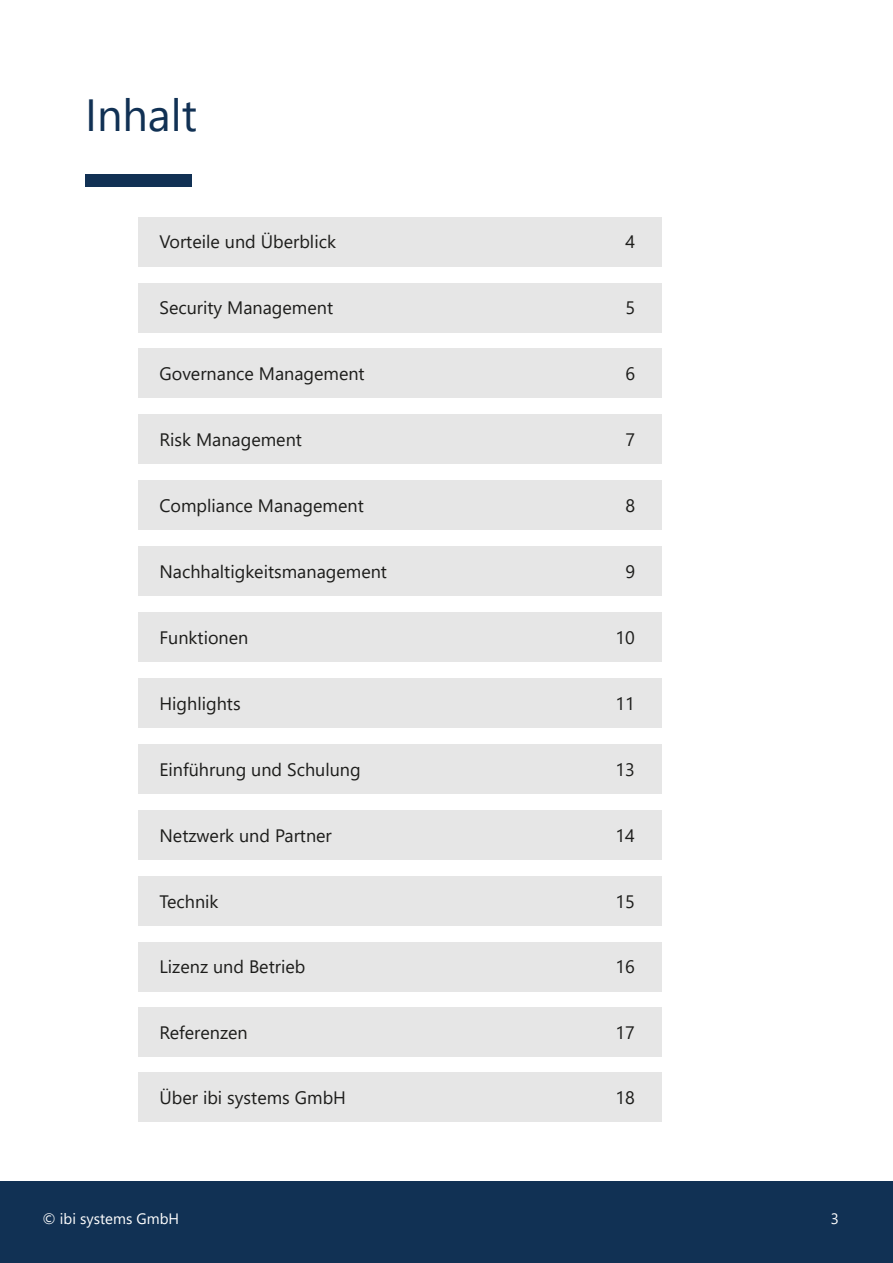
<style>
.page{position:relative;width:893px;height:1263px;background:#fff}
.page>*{position:absolute;margin:0;border:0;box-sizing:border-box;transform-origin:0 0}
.t1{font:45px "Segoe UI";color:#113154}
.t2{font:18px "Segoe UI";color:#1d1d1b}
.t3{font:15px "Segoe UI";color:#fff}
</style>
<div class="page">
<div style="left:0;top:1178px;width:893px;height:85px;background:#113154"></div>
<div style="left:0;top:0;width:893px;height:1180px;background:#fff"></div>
<div style="left:138px;top:217px;width:524px;height:49px;background:#e6e6e6"></div>
<div style="left:138px;top:283px;width:524px;height:49px;background:#e6e6e6"></div>
<div style="left:138px;top:349px;width:524px;height:49px;background:#e6e6e6"></div>
<div style="left:138px;top:415px;width:524px;height:49px;background:#e6e6e6"></div>
<div style="left:138px;top:481px;width:524px;height:49px;background:#e6e6e6"></div>
<div style="left:138px;top:612px;width:524px;height:50px;background:#e6e6e6"></div>
<div style="left:138px;top:678px;width:524px;height:50px;background:#e6e6e6"></div>
<div style="left:138px;top:744px;width:524px;height:50px;background:#e6e6e6"></div>
<div style="left:138px;top:810px;width:524px;height:50px;background:#e6e6e6"></div>
<div style="left:138px;top:876px;width:524px;height:50px;background:#e6e6e6"></div>
<div style="left:138px;top:1007px;width:524px;height:50px;background:#e6e6e6"></div>
<div style="left:138px;top:547px;width:524px;height:49px;background:#e6e6e6"></div>
<div style="left:138px;top:942px;width:524px;height:49px;background:#e6e6e6"></div>
<div style="left:138px;top:1073px;width:524px;height:49px;background:#e6e6e6"></div>
<div style="left:85px;top:174px;width:106px;height:13px;background:#113154"></div>
<p class="t1" style="left:85px;top:98px;width:113px">Inhalt</p>
<p class="t2" style="left:159px;top:235px;width:178px">Vorteile und Überblick</p>
<p class="t2" style="left:625px;top:235px;width:11px">4</p>
<p class="t2" style="left:159px;top:301px;width:175px">Security Management</p>
<p class="t2" style="left:625px;top:301px;width:11px">5</p>
<p class="t2" style="left:159px;top:367px;width:207px">Governance Management</p>
<p class="t2" style="left:625px;top:367px;width:11px">6</p>
<p class="t2" style="left:159px;top:433px;width:144px">Risk Management</p>
<p class="t2" style="left:625px;top:433px;width:11px">7</p>
<p class="t2" style="left:159px;top:499px;width:206px">Compliance Management</p>
<p class="t2" style="left:625px;top:499px;width:11px">8</p>
<p class="t2" style="left:159px;top:565px;width:229px">Nachhaltigkeitsmanagement</p>
<p class="t2" style="left:625px;top:565px;width:11px">9</p>
<p class="t2" style="left:159px;top:631px;width:90px">Funktionen</p>
<p class="t2" style="left:615px;top:631px;width:21px">10</p>
<p class="t2" style="left:159px;top:697px;width:83px">Highlights</p>
<p class="t2" style="left:615px;top:697px;width:21px">11</p>
<p class="t2" style="left:159px;top:763px;width:203px">Einführung und Schulung</p>
<p class="t2" style="left:615px;top:763px;width:21px">13</p>
<p class="t2" style="left:159px;top:829px;width:174px">Netzwerk und Partner</p>
<p class="t2" style="left:615px;top:829px;width:21px">14</p>
<p class="t2" style="left:159px;top:894px;width:61px">Technik</p>
<p class="t2" style="left:615px;top:894px;width:21px">15</p>
<p class="t2" style="left:159px;top:960px;width:147px">Lizenz und Betrieb</p>
<p class="t2" style="left:615px;top:960px;width:21px">16</p>
<p class="t2" style="left:159px;top:1025px;width:90px">Referenzen</p>
<p class="t2" style="left:615px;top:1025px;width:21px">17</p>
<p class="t2" style="left:159px;top:1091px;width:188px">Über ibi systems GmbH</p>
<p class="t2" style="left:615px;top:1091px;width:21px">18</p>
<p class="t3" style="left:43px;top:1213px;width:138px">© ibi systems GmbH</p>
<p class="t3" style="left:831px;top:1213px;width:10px">3</p>
</div>
